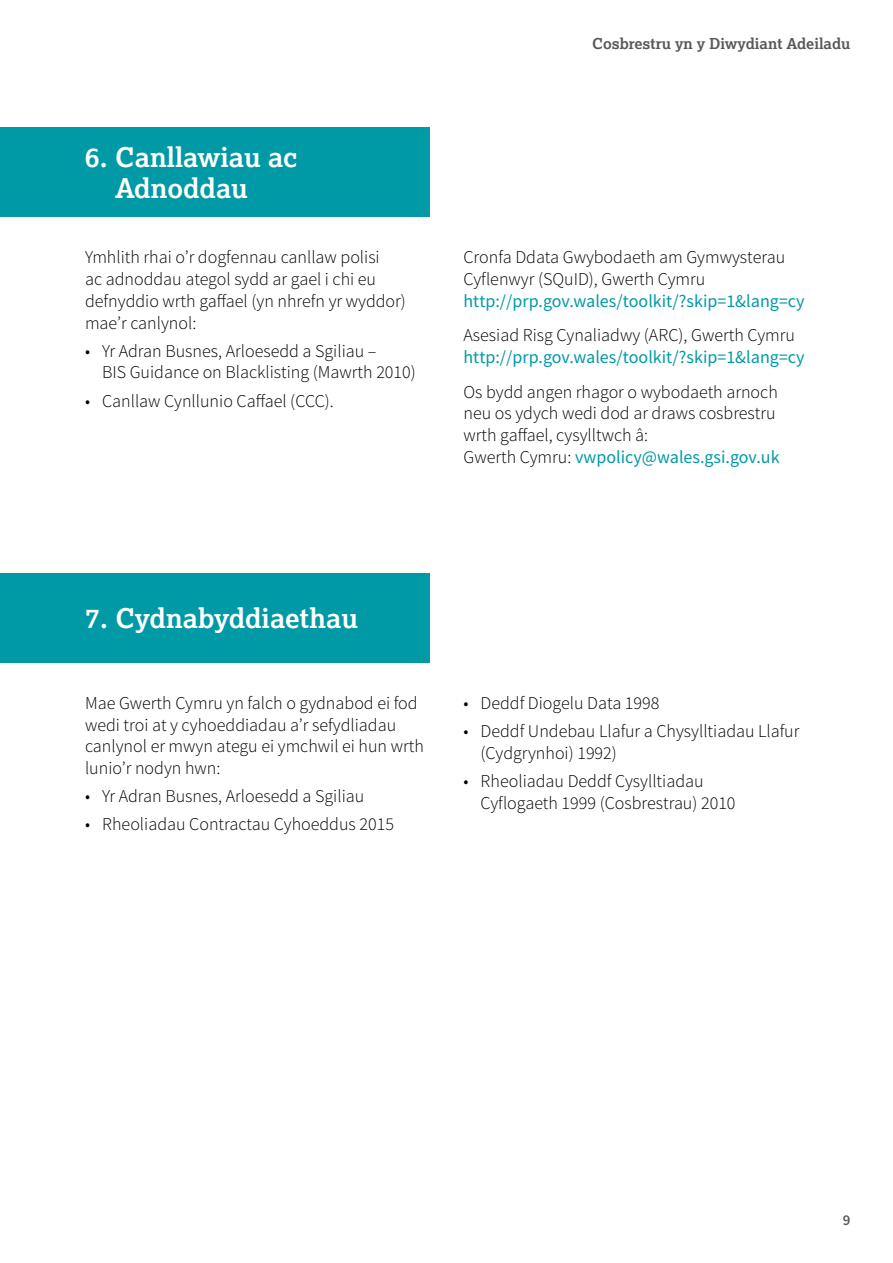
<style>
.page{position:relative;width:893px;height:1263px;background:#fff}
.page>*{position:absolute;margin:0;border:0;box-sizing:border-box;transform-origin:0 0}
.t1{font:700 27px/31.5px "Lexia";color:#fff}
.Body_text{font:300 18px/21.8px "Source Sans Pro";color:#000}
.Body_Text_Before_Bul{font:300 18px/21.8px "Source Sans Pro";color:#000}
.Body_text-2{font:18px/21.8px "Source Sans Pro";color:#0099a6}
.t2{font:700 15px "Lexia";color:#585857}
.t3{font:600 15px "Source Sans Pro";color:#585857}
.s1{font-weight:400;color:#0099a6}
.s2{font-weight:300;color:#000}
</style>
<div class="page">
<div style="left:0;top:128px;width:429px;height:89px;background:#0099a6"></div>
<div style="left:0;top:573px;width:429px;height:89px;background:#0099a6"></div>
<h1 class="t1" style="left:115px;top:140px;width:184px;text-indent:-30px">6. Canllawiau ac<br>Adnoddau</h1>
<p class="Body_Text_Before_Bul" style="left:85px;top:247px;width:322px">Ymhlith rhai o’r dogfennau canllaw polisi<br>ac adnoddau ategol sydd ar gael i chi eu defnyddio wrth gaffael (yn nhrefn yr wyddor) mae’r canlynol:</p>
<p class="Body_text" style="left:102px;top:340px;width:315px;text-indent:-17px">• Yr Adran Busnes, Arloesedd a Sgiliau –<br>BIS Guidance on Blacklisting (Mawrth 2010)</p>
<p class="Body_text" style="left:85px;top:390px;width:250px">• Canllaw Cynllunio Caffael (CCC).</p>
<p class="t2" style="left:592px;top:34px;width:260px">Cosbrestru yn y Diwydiant Adeiladu</p>
<p class="Body_text" style="left:463px;top:247px;width:343px">Cronfa Ddata Gwybodaeth am Gymwysterau<br>Cyflenwyr (SQuID), Gwerth Cymru <span class="s1">http://prp.gov.wales/toolkit/?skip=1&amp;lang=cy</span></p>
<p class="Body_text-2" style="left:463px;top:325px;width:343px"><span class="s2">Asesiad Risg Cynaliadwy (ARC), Gwerth Cymru </span>http://prp.gov.wales/toolkit/?skip=1&amp;lang=cy</p>
<p class="Body_text" style="left:463px;top:381px;width:318px">Os bydd angen rhagor o wybodaeth arnoch neu os ydych wedi dod ar draws cosbrestru wrth gaffael, cysylltwch â:<br>Gwerth Cymru: <span class="s1">vwpolicy@wales.gsi.gov.uk</span></p>
<h1 class="t1" style="left:85px;top:602px;width:274px">7. Cydnabyddiaethau</h1>
<p class="Body_Text_Before_Bul" style="left:85px;top:692px;width:340px">Mae Gwerth Cymru yn falch o gydnabod ei fod wedi troi at y cyhoeddiadau a’r sefydliadau canlynol er mwyn ategu ei ymchwil ei hun wrth lunio’r nodyn hwn:</p>
<p class="Body_text" style="left:85px;top:785px;width:281px">• Yr Adran Busnes, Arloesedd a Sgiliau</p>
<p class="Body_text" style="left:85px;top:813px;width:310px">• Rheoliadau Contractau Cyhoeddus 2015</p>
<p class="Body_text" style="left:463px;top:692px;width:197px">• Deddf Diogelu Data 1998</p>
<p class="Body_text" style="left:480px;top:720px;width:320px;text-indent:-17px">• Deddf Undebau Llafur a Chysylltiadau Llafur (Cydgrynhoi) 1992)</p>
<p class="Body_text" style="left:480px;top:770px;width:257px;text-indent:-17px">• Rheoliadau Deddf Cysylltiadau<br>Cyflogaeth 1999 (Cosbrestrau) 2010</p>
<p class="t3" style="left:843px;top:1211px;width:9px">9</p>
</div>
